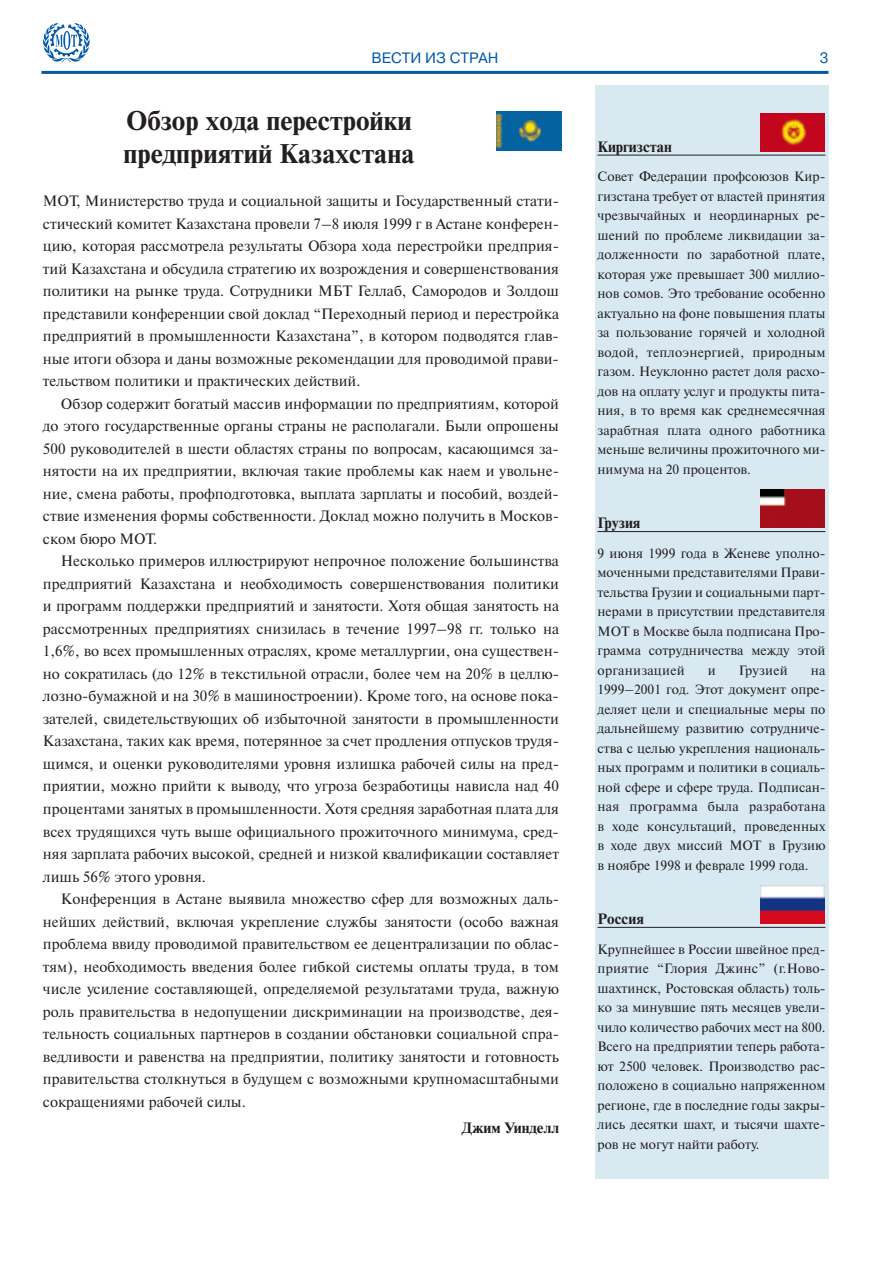
<style>
.page{position:relative;width:893px;height:1262px;background:#fff}
.page>*{position:absolute;margin:0;border:0;box-sizing:border-box;transform-origin:0 0}
.t1{font:700 27px/32.4px "Newton C";color:#231f20}
.t2{font:15px/22.5px "Newton C";color:#231f20;text-align:justify}
.t3{font:700 15px "Newton C";color:#231f20}
.t4{font:15px "Pragmatica C";color:#015aaa}
.t5{font:13.5px/19.5px "Newton C";color:#231f20;text-align:justify}
.t6{font:13.5px "Newton C";letter-spacing:.02em;color:#231f20}
</style>
<div class="page">
<svg style="left:43px;top:23px;width:47px;height:40px"></svg>
<hr style="left:41px;top:71px;width:787px;height:3px;background:#015aaa">
<div style="left:594px;top:85px;width:234px;height:1093px;background:#d8e9f1"></div>
<hr style="left:597px;top:155px;width:228px;height:1px;background:#231f20">
<hr style="left:597px;top:531px;width:228px;height:1px;background:#231f20">
<hr style="left:597px;top:927px;width:228px;height:1px;background:#231f20">
<img style="left:760px;top:885px;width:64px;height:39px">
<img style="left:760px;top:490px;width:64px;height:38px">
<img style="left:760px;top:113px;width:64px;height:39px">
<img style="left:496px;top:112px;width:65px;height:38px">
<p class="t4" style="left:371px;top:52px;width:128px">ВЕСТИ ИЗ СТРАН</p>
<p class="t4" style="left:819px;top:52px;width:10px">3</p>
<h1 class="t1" style="left:123px;top:108px;width:292px">Обзор хода перестройки предприятий Казахстана</h1>
<p class="t2" style="left:43px;top:191px;width:517px">МОТ, Министерство труда и социальной защиты и Государственный стати&shy;стический комитет Казахстана провели 7–8 июля 1999 г в Астане конферен&shy;цию, которая рассмотрела результаты Обзора хода перестройки предприя&shy;тий Казахстана и обсудила стратегию их возрождения и совершенствования политики на рынке труда. Сотрудники МБТ Геллаб, Самородов и Золдош представили конференции свой доклад “Переходный период и перестройка предприятий в промышленности Казахстана”, в котором подводятся глав&shy;ные итоги обзора и даны возможные рекомендации для проводимой прави&shy;тельством политики и практических действий.</p>
<p class="t2" style="left:43px;top:394px;width:517px;text-indent:18px">Обзор содержит богатый массив информации по предприятиям, которой до этого государственные органы страны не располагали. Были опрошены 500 руководителей в шести областях страны по вопросам, касающимся за&shy;нятости на их предприятии, включая такие проблемы как наем и увольне&shy;ние, смена работы, профподготовка, выплата зарплаты и пособий, воздей&shy;ствие изменения формы собственности. Доклад можно получить в Москов&shy;ском бюро МОТ.</p>
<p class="t2" style="left:43px;top:551px;width:517px;text-indent:18px">Несколько примеров иллюстрируют непрочное положение большинства предприятий Казахстана и необходимость совершенствования политики и программ поддержки предприятий и занятости. Хотя общая занятость на рассмотренных предприятиях снизилась в течение 1997–98 гг. только на 1,6%, во всех промышленных отраслях, кроме металлургии, она существен&shy;но сократилась (до 12% в текстильной отрасли, более чем на 20% в целлю&shy;лозно-бумажной и на 30% в машиностроении). Кроме того, на основе пока&shy;зателей, свидетельствующих об избыточной занятости в промышленности Казахстана, таких как время, потерянное за счет продления отпусков трудя&shy;щимся, и оценки руководителями уровня излишка рабочей силы на пред&shy;приятии, можно прийти к выводу, что угроза безработицы нависла над 40 процентами занятых в промышленности. Хотя средняя заработная плата для всех трудящихся чуть выше официального прожиточного минимума, сред&shy;няя зарплата рабочих высокой, средней и низкой квалификации составляет лишь 56% этого уровня.</p>
<p class="t2" style="left:43px;top:889px;width:517px;text-indent:18px">Конференция в Астане выявила множество сфер для возможных даль&shy;нейших действий, включая укрепление службы занятости (особо важная проблема ввиду проводимой правительством ее децентрализации по облас&shy;тям), необходимость введения более гибкой системы оплаты труда, в том числе усиление составляющей, определяемой результатами труда, важную роль правительства в недопущении дискриминации на производстве, дея&shy;тельность социальных партнеров в создании обстановки социальной спра&shy;ведливости и равенства на предприятии, политику занятости и готовность правительства столкнуться в будущем с возможными крупномасштабными сокращениями рабочей силы.</p>
<p class="t3" style="left:462px;top:1122px;width:98px">Джим Уинделл</p>
<p class="t3" style="left:597px;top:141px;width:76px">Киргизстан</p>
<p class="t5" style="left:597px;top:168px;width:229px">Совет Федерации профсоюзов Кир&shy;гизстана требует от властей принятия чрезвычайных и неординарных ре&shy;шений по проблеме ликвидации за&shy;долженности по заработной плате, которая уже превышает 300 миллио&shy;нов сомов. Это требование особенно актуально на фоне повышения платы за пользование горячей и холодной водой, теплоэнергией, природным газом. Неуклонно растет доля расхо&shy;дов на оплату услуг и продукты пита&shy;ния, в то время как среднемесячная зарабтная плата одного работника меньше величины прожиточного ми&shy;нимума на 20 процентов.</p>
<p class="t3" style="left:597px;top:517px;width:44px">Грузия</p>
<p class="t5" style="left:597px;top:545px;width:229px">9 июня 1999 года в Женеве уполно&shy;моченными представителями Прави&shy;тельства Грузии и социальными парт&shy;нерами в присутствии представителя МОТ в Москве была подписана Про&shy;грамма сотрудничества между этой организацией</p>
<p class="t5" style="left:707px;top:662px;width:9px">и</p>
<p class="t6" style="left:738px;top:665px;width:51px">Грузией</p>
<p class="t5" style="left:597px;top:662px;width:229px;text-indent:213px">на 1999–2001 год. Этот документ опре&shy;деляет цели и специальные меры по дальнейшему развитию сотрудниче&shy;ства с целью укрепления националь&shy;ных программ и политики в социаль&shy;ной сфере и сфере труда. Подписан&shy;ная программа была разработана в ходе консультаций, проведенных в ходе двух миссий МОТ в Грузию в ноябре 1998 и феврале 1999 года.</p>
<p class="t3" style="left:597px;top:913px;width:48px">Россия</p>
<p class="t5" style="left:597px;top:940px;width:229px">Крупнейшее в России швейное пред&shy;приятие “Глория Джинс” (г.Ново&shy;шахтинск, Ростовская область) толь&shy;ко за минувшие пять месяцев увели&shy;чило количество рабочих мест на 800.<br>Всего на предприятии теперь работа&shy;ют 2500 человек. Производство рас&shy;положено в социально напряженном регионе, где в последние годы закры&shy;лись десятки шахт, и тысячи шахте&shy;ров не могут найти работу.</p>
</div>
